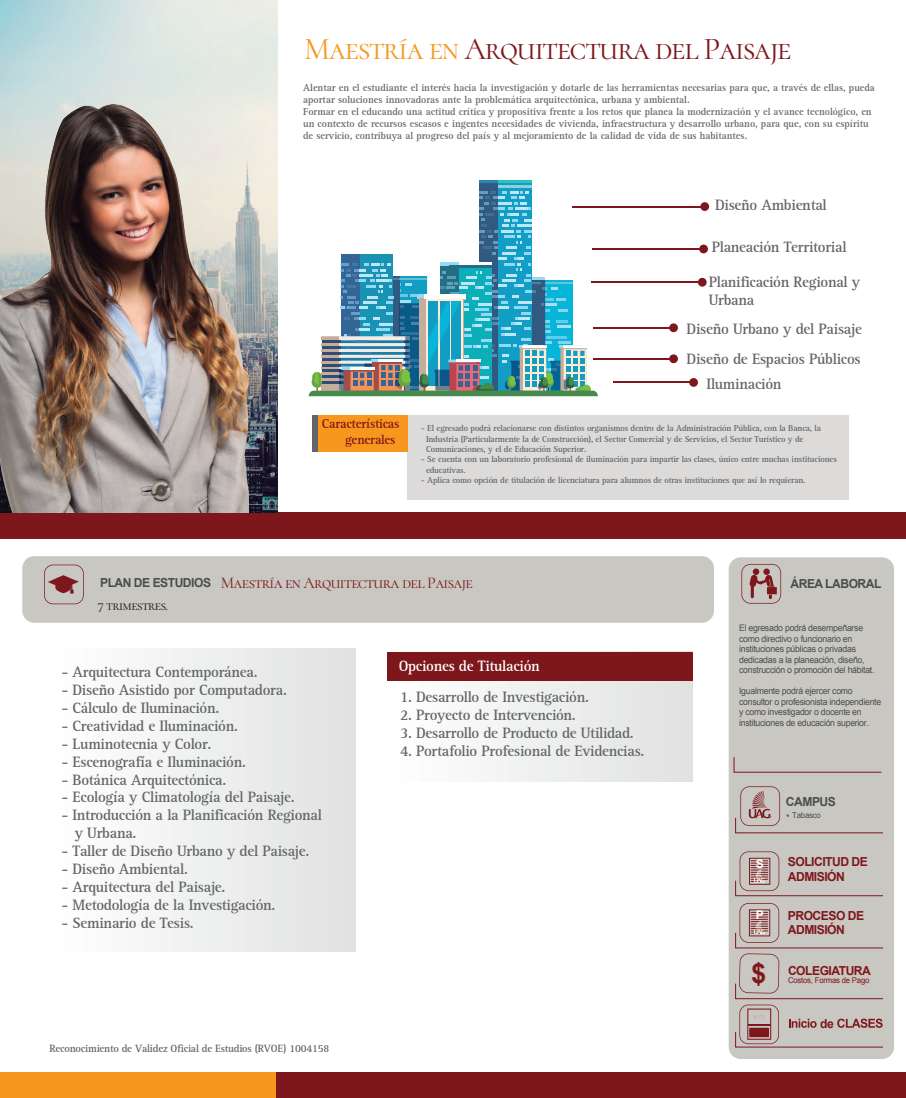
<style>
.page{position:relative;width:906px;height:1098px;background:#fff}
.page>*{position:absolute;margin:0;border:0;box-sizing:border-box;transform-origin:0 0}
.t1{font:31.9px "Cormorant SC";letter-spacing:-.04em;color:#7e171c}
.t2{font:16.5px "Cormorant SC";letter-spacing:-.04em;color:#7e171c}
.t3{font:700 15.4px/18px "Libre Serif S Si";letter-spacing:-.02em;color:#63656a}
.t4{font:700 15.4px "Libre Serif S Si";letter-spacing:-.02em;color:#fff}
.t5{font:14px "Cormorant SC";letter-spacing:-.04em;color:#131212}
.t6{font:700 13.3px/15.5px "Libre Serif S Si";letter-spacing:-.02em;color:#7e171c;text-align:right}
.t7{font:700 12.4px/14.9px "Arial";letter-spacing:-.04em;color:#7e171c}
.t8{font:700 12.4px "Arial";letter-spacing:-.04em;color:#4b4c4d}
.t9{font:700 12px "Arial";color:#fff}
.t10{font:700 10.8px "Libre Serif S Si";letter-spacing:-.02em;color:#63656a}
.t11{font:700 10.3px/12px "Libre Serif S Si";color:#63656a}
.t12{font:9px/10.5px "Arial";letter-spacing:-.03em;color:#4b4c4d}
.t13{font:700 8.8px/10.3px "Libre Serif S Si";letter-spacing:-.02em;color:#63656a}
.t14{font:8px "Arial";letter-spacing:-.03em;color:#7e171c}
.t15{font:8px "Arial";letter-spacing:-.03em;color:#4d4d4f}
.s1{color:#f7971d}
.s2{font-family:"Arial";font-weight:700;font-size:12.4px;color:#4b4c4d}
.s3{font-family:"Libre Serif S Si";font-weight:700;font-size:7.2px;color:#63656a}
.s4{font-size:27.3px}
</style>
<div class="page">
<div style="left:407px;top:415px;width:441px;height:84px;background:#dcdbda"></div>
<div style="left:173px;top:1072px;width:732px;height:25px;background:#7e171c"></div>
<div style="left:0;top:512px;width:905px;height:26px;background:#7e171c"></div>
<div style="left:317px;top:415px;width:90px;height:36px;background:#f7971d"></div>
<div style="left:728px;top:557px;width:166px;height:501px;background:#c9c7c1;border-radius:12px"></div>
<div style="left:22px;top:556px;width:692px;height:66px;background:#c9c7c1;border-radius:12px"></div>
<div style="left:313px;top:415px;width:5px;height:36px;background:#63656a"></div>
<svg style="left:741px;top:564px;width:40px;height:39px"></svg>
<div style="left:49px;top:648px;width:307px;height:303px;background:linear-gradient(to right,#fff,#e0e1e0)"></div>
<div style="left:386px;top:651px;width:306px;height:130px;background:linear-gradient(to right,#fff,#e0e1e1)"></div>
<div style="left:387px;top:651px;width:305px;height:29px;background:#7e171c"></div>
<svg style="left:44px;top:564px;width:40px;height:40px"></svg>
<div style="left:0;top:1072px;width:276px;height:25px;background:#f7971d"></div>
<svg style="left:733px;top:757px;width:149px;height:16px"></svg>
<svg style="left:735px;top:786px;width:148px;height:47px"></svg>
<svg style="left:735px;top:851px;width:148px;height:45px"></svg>
<svg style="left:735px;top:903px;width:148px;height:145px"></svg>
<hr style="left:572px;top:206px;width:129px;height:1px;background:#7e171c">
<div style="left:700px;top:202px;width:9px;height:9px;background:#7e171c;border-radius:50%"></div>
<hr style="left:592px;top:248px;width:107px;height:1px;background:#7e171c">
<div style="left:699px;top:244px;width:9px;height:9px;background:#7e171c;border-radius:50%"></div>
<hr style="left:591px;top:282px;width:107px;height:1px;background:#7e171c">
<div style="left:697px;top:278px;width:9px;height:8px;background:#7e171c;border-radius:50%"></div>
<hr style="left:593px;top:327px;width:77px;height:1px;background:#7e171c">
<div style="left:669px;top:323px;width:9px;height:9px;background:#7e171c;border-radius:50%"></div>
<hr style="left:593px;top:358px;width:77px;height:1px;background:#7e171c">
<div style="left:669px;top:354px;width:9px;height:9px;background:#7e171c;border-radius:50%"></div>
<hr style="left:613px;top:382px;width:77px;height:1px;background:#7e171c">
<div style="left:689px;top:378px;width:9px;height:9px;background:#7e171c;border-radius:50%"></div>
<img style="left:0;top:0;width:277px;height:512px">
<img style="left:0;top:104px;width:248px;height:408px">
<svg style="left:498px;top:183px;width:33px;height:8px"></svg>
<div style="left:479px;top:182px;width:19px;height:209px;background:#315a83"></div>
<hr style="left:498px;top:180px;width:33px;height:3px;background:#2ebfc9">
<hr style="left:479px;top:180px;width:19px;height:3px;background:#2a86ae">
<hr style="left:498px;top:186px;width:33px;height:2px;background:#88d2d8">
<svg style="left:309px;top:191px;width:289px;height:205px"></svg>
<h1 class="t1" style="left:304px;top:30px;width:489px"><span class="s1">Maestría en</span> Arquitectura del Paisaje</h1>
<p class="t11" style="left:303px;top:81px;width:573px">Alentar en el estudiante el interés hacia la investigación y dotarle de las herramientas necesarias para que, a través de ellas, pueda aportar soluciones innovadoras ante la problemática arquitectónica, urbana y ambiental.<br>Formar en el educando una actitud crítica y propositiva frente a los retos que planea la modernización y el avance tecnológico, en un contexto de recursos escasos e ingentes necesidades de vivienda, infraestructura y desarrollo urbano, para que, con su espíritu de servicio, contribuya al progreso del país y al mejoramiento de la calidad de vida de sus habitantes.</p>
<p class="t3" style="left:715px;top:196px;width:113px">Diseño Ambiental</p>
<p class="t3" style="left:711px;top:238px;width:136px">Planeación Territorial</p>
<p class="t6" style="left:322px;top:416px;width:79px">Características generales</p>
<p class="t3" style="left:708px;top:273px;width:153px">Planificación Regional y<br>Urbana</p>
<p class="t3" style="left:686px;top:314px;width:177px;line-height:30px">Diseño Urbano y del Paisaje<br>Diseño de Espacios Públicos</p>
<p class="t3" style="left:706px;top:375px;width:76px">Iluminación</p>
<p class="t13" style="left:426px;top:423px;width:396px;text-indent:-5px">- El egresado podrá relacionarse con distintos organismos dentro de la Administración Pública, con la Banca, la<br>Industria (Particularmente la de Construcción), el Sector Comercial y de Servicios, el Sector Turístico y de<br>Comunicaciones, y el de Educación Superior.</p>
<p class="t13" style="left:426px;top:454px;width:412px;text-indent:-5px">- Se cuenta con un laboratorio profesional de iluminación para impartir las clases, único entre muchas instituciones educativas.</p>
<p class="t13" style="left:421px;top:475px;width:386px">- Aplica como opción de titulación de licenciatura para alumnos de otras instituciones que así lo requieran.</p>
<p class="t2" style="left:100px;top:573px;width:374px"><span class="s2">PLAN DE ESTUDIOS</span> Maestría en Arquitectura del Paisaje</p>
<p class="t5" style="left:98px;top:596px;width:72px">7 trimestres.</p>
<p class="t3" style="left:61px;top:662px;width:198px">- Arquitectura Contemporánea.</p>
<p class="t3" style="left:61px;top:680px;width:227px">- Diseño Asistido por Computadora.</p>
<p class="t3" style="left:61px;top:698px;width:159px">- Cálculo de Iluminación.</p>
<p class="t3" style="left:61px;top:716px;width:178px">- Creatividad e Iluminación.</p>
<p class="t3" style="left:61px;top:734px;width:152px">- Luminotecnia y Color.</p>
<p class="t3" style="left:61px;top:752px;width:186px">- Escenografía e Iluminación.</p>
<p class="t3" style="left:61px;top:770px;width:166px">- Botánica Arquitectónica.</p>
<p class="t3" style="left:61px;top:788px;width:235px">- Ecología y Climatología del Paisaje.</p>
<p class="t3" style="left:75px;top:806px;width:249px;text-indent:-13px">- Introducción a la Planificación Regional y Urbana.</p>
<p class="t3" style="left:61px;top:842px;width:249px">- Taller de Diseño Urbano y del Paisaje.</p>
<p class="t3" style="left:61px;top:860px;width:128px">- Diseño Ambiental.</p>
<p class="t3" style="left:61px;top:878px;width:165px">- Arquitectura del Paisaje.</p>
<p class="t3" style="left:61px;top:896px;width:215px">- Metodología de la Investigación.</p>
<p class="t3" style="left:61px;top:914px;width:134px">- Seminario de Tesis.</p>
<p class="t10" style="left:49px;top:1041px;width:281px">Reconocimiento de Validez Oficial de Estudios (RVOE) 1004158</p>
<p class="t4" style="left:398px;top:656px;width:143px">Opciones de Titulación</p>
<p class="t3" style="left:400px;top:688px;width:190px">1. Desarrollo de Investigación.</p>
<p class="t3" style="left:400px;top:706px;width:177px">2. Proyecto de Intervención.</p>
<p class="t3" style="left:400px;top:724px;width:235px">3. Desarrollo de Producto de Utilidad.</p>
<p class="t3" style="left:400px;top:742px;width:246px">4. Portafolio Profesional de Evidencias.</p>
<p class="t8" style="left:790px;top:575px;width:92px">ÁREA LABORAL</p>
<p class="t12" style="left:739px;top:623px;width:137px">El egresado podrá desempeñarse como directivo o funcionario en instituciones públicas o privadas dedicadas a la planeación, diseño, construcción o promoción del hábitat.</p>
<p class="t12" style="left:739px;top:686px;width:144px">Igualmente podrá ejercer como consultor o profesionista independiente y como investigador o docente en instituciones de educación superior.</p>
<p class="t8" style="left:786px;top:793px;width:51px">CAMPUS</p>
<p class="t15" style="left:786px;top:809px;width:36px"><span class="s3">•</span> Tabasco</p>
<p class="t9" style="left:755px;top:855px;width:10px">S</p>
<p class="t7" style="left:787px;top:855px;width:81px">SOLICITUD DE<br>ADMISIÓN</p>
<p class="t9" style="left:755px;top:907px;width:10px">P</p>
<p class="t7" style="left:787px;top:908px;width:78px">PROCESO DE<br>ADMISIÓN</p>
<p class="t7" style="left:751px;top:963px;width:121px"><span class="s4">$</span> COLEGIATURA</p>
<p class="t14" style="left:788px;top:974px;width:83px">Costos, Formas de Pago</p>
<p class="t7" style="left:820px;top:1016px;width:15px">de</p>
</div>
